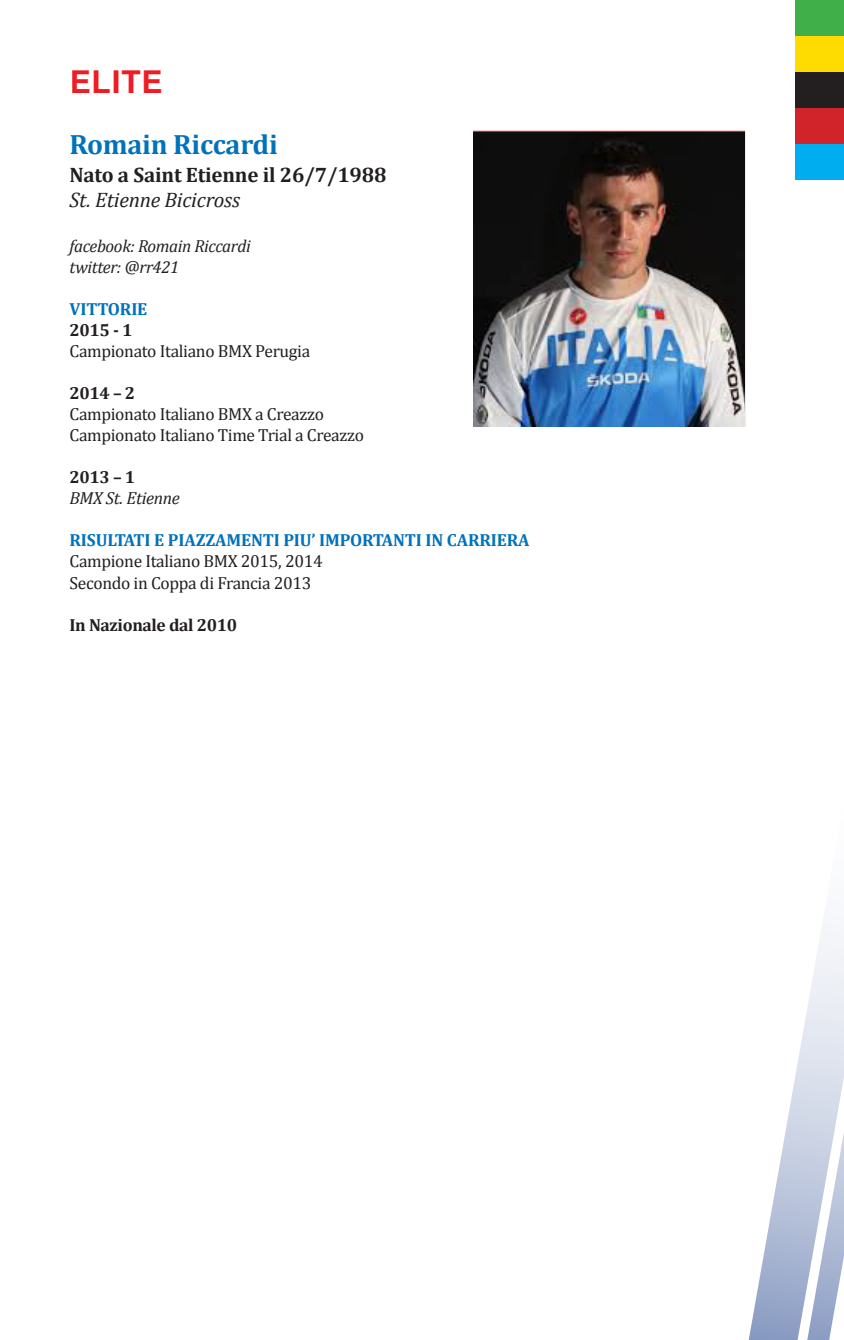
<style>
.page{position:relative;width:844px;height:1340px;background:#fff}
.page>*{position:absolute;margin:0;border:0;box-sizing:border-box;transform-origin:0 0}
.t1{font:700 31.5px "Helvetica";letter-spacing:.03em;color:#ee1d23}
.TITOLO_SCHEDE{font:700 28px "Cambria";letter-spacing:-.01em;color:#0072bc}
.LUOGO_NASCITA{font:700 21px "Cambria";letter-spacing:-.01em;color:#231f20}
.TEAM{font:italic 21px "Cambria";letter-spacing:-.01em;color:#231f20}
.TESTO_SCHEDE{font:17.5px "Cambria";letter-spacing:-.02em;color:#231f20}
.TESTO_TABELLE{font:17.5px "Cambria";letter-spacing:-.02em;color:#231f20}
.TITOLI_SCHEDE_BLU{font:700 17.5px "Cambria";letter-spacing:-.01em;color:#0072bc}
.testo_schede_italic{font:italic 17.5px "Cambria";letter-spacing:-.02em;color:#231f20}
.TESTO_SCHEDE_BOLD{font:700 17.5px "Cambria";letter-spacing:-.02em;color:#231f20}
</style>
<div class="page">
<svg style="left:749px;top:1046px;width:52px;height:293px"></svg>
<svg style="left:801px;top:927px;width:42px;height:412px"></svg>
<div style="left:795px;top:144px;width:48px;height:36px;background:#00aeef"></div>
<div style="left:795px;top:108px;width:48px;height:36px;background:#d1232a"></div>
<div style="left:795px;top:72px;width:48px;height:36px;background:#231f20"></div>
<div style="left:795px;top:36px;width:48px;height:36px;background:#ffdc01"></div>
<div style="left:795px;top:0;width:48px;height:36px;background:#40ae49"></div>
<img style="left:473px;top:132px;width:271px;height:294px">
<h1 class="t1" style="left:69px;top:57px;width:95px">ELITE</h1>
<p class="TITOLO_SCHEDE" style="left:69px;top:125px;width:210px">Romain Riccardi</p>
<p class="LUOGO_NASCITA" style="left:69px;top:160px;width:318px">Nato a Saint Etienne il 26/7/1988</p>
<p class="TEAM" style="left:69px;top:185px;width:172px">St. Etienne Bicicross</p>
<p class="testo_schede_italic" style="left:69px;top:234px;width:183px">facebook: Romain Riccardi</p>
<p class="testo_schede_italic" style="left:69px;top:255px;width:111px">twitter: @rr421</p>
<p class="TITOLI_SCHEDE_BLU" style="left:69px;top:297px;width:79px">VITTORIE</p>
<p class="TESTO_SCHEDE_BOLD" style="left:69px;top:318px;width:64px">2015 - 1</p>
<p class="TESTO_SCHEDE" style="left:69px;top:341px;width:242px">Campionato Italiano BMX Perugia</p>
<p class="TESTO_SCHEDE_BOLD" style="left:69px;top:381px;width:67px">2014 – 2</p>
<p class="TESTO_SCHEDE" style="left:69px;top:404px;width:256px">Campionato Italiano BMX a Creazzo</p>
<p class="TESTO_SCHEDE" style="left:69px;top:425px;width:296px">Campionato Italiano Time Trial a Creazzo</p>
<p class="TESTO_SCHEDE_BOLD" style="left:69px;top:465px;width:67px">2013 – 1</p>
<p class="testo_schede_italic" style="left:69px;top:486px;width:112px">BMX St. Etienne</p>
<p class="TITOLI_SCHEDE_BLU" style="left:69px;top:528px;width:461px">RISULTATI E PIAZZAMENTI PIU’ IMPORTANTI IN CARRIERA</p>
<p class="TESTO_TABELLE" style="left:69px;top:551px;width:255px">Campione Italiano BMX 2015, 2014</p>
<p class="TESTO_TABELLE" style="left:69px;top:572px;width:243px">Secondo in Coppa di Francia 2013</p>
<p class="TESTO_SCHEDE_BOLD" style="left:69px;top:612px;width:169px">In Nazionale dal 2010</p>
</div>
